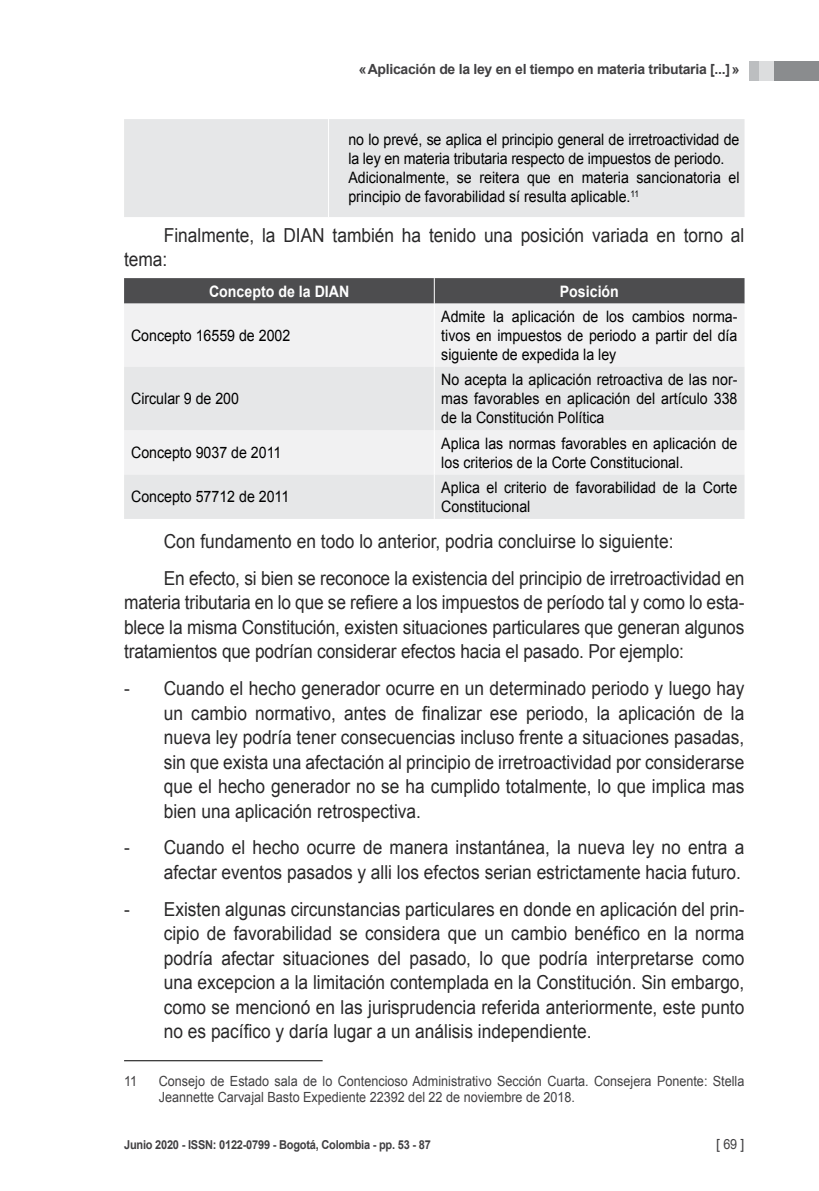
<style>
.page{position:relative;width:819px;height:1191px;background:#fff}
.page>*{position:absolute;margin:0;border:0;box-sizing:border-box;transform-origin:0 0}
.t1{font:19.25px/24.5px "Arial";color:#292829;text-align:justify;scale:.9 1}
.t2{font:15.75px/18.9px "Arial";color:#000;scale:.9 1}
.t3{font:700 15.75px "Arial";color:#fff;scale:.9 1}
.t4{font:14px/16.1px "Arial";color:#414042;scale:.9 1}
.t5{font:700 14px "Arial";letter-spacing:-.02em;color:#414042}
.t6{font:14px "Arial";color:#414042}
.t7{font:700 12.25px "Arial";letter-spacing:-.02em;color:#414042;scale:.9 1}
</style>
<div class="page">
<div style="left:749px;top:61px;width:70px;height:20px;background:#dcddde"></div>
<div style="left:749px;top:61px;width:10px;height:20px;background:#bcbec0"></div>
<div style="left:774px;top:61px;width:45px;height:20px;background:#8a8c8e"></div>
<div style="left:124px;top:119px;width:620px;height:98px;background:#e6e7e8"></div>
<hr style="left:328px;top:119px;width:1px;height:98px;background:#fff">
<div style="left:124px;top:303px;width:620px;height:64px;background:#f1f1f2"></div>
<svg style="left:124px;top:367px;width:620px;height:152px;fill:#e6e7e8"></svg>
<div style="left:124px;top:278px;width:620px;height:25px;background:#4d4d4f"></div>
<hr style="left:434px;top:303px;width:1px;height:64px;background:#fff">
<hr style="left:434px;top:367px;width:1px;height:63px;background:#fff">
<hr style="left:434px;top:430px;width:1px;height:44px;background:#fff">
<hr style="left:434px;top:474px;width:1px;height:45px;background:#fff">
<hr style="left:124px;top:1060px;width:198px;height:1px;background:#000">
<p class="t5" style="left:358px;top:60px;width:382px">«Aplicación de la ley en el tiempo en materia tributaria [...]»</p>
<p class="t2" style="left:348px;top:131px;width:436px">no lo prevé, se aplica el principio general de irretroactividad de la ley en materia tributaria respecto de impuestos de periodo.<br>Adicionalmente, se reitera que en materia sancionatoria el principio de favorabilidad sí resulta aplicable.<sup>11</sup></p>
<p class="t1" style="left:124px;top:223px;width:690px;text-indent:40px">Finalmente, la DIAN también ha tenido una posición variada en torno al tema:</p>
<p class="t3" style="left:209px;top:281px;width:157px">Concepto de la DIAN</p>
<p class="t3" style="left:560px;top:281px;width:67px">Posición</p>
<p class="t2" style="left:131px;top:326px;width:178px">Concepto 16559 de 2002</p>
<p class="t2" style="left:441px;top:307px;width:330px;text-align:justify">Admite la aplicación de los cambios norma&shy;tivos en impuestos de periodo a partir del día siguiente de expedida la ley</p>
<p class="t2" style="left:131px;top:389px;width:121px">Circular 9 de 200</p>
<p class="t2" style="left:441px;top:370px;width:330px;text-align:justify">No acepta la aplicación retroactiva de las nor&shy;mas favorables en aplicación del artículo 338 de la Constitución Política</p>
<p class="t2" style="left:131px;top:443px;width:168px">Concepto 9037 de 2011</p>
<p class="t2" style="left:441px;top:434px;width:330px">Aplica las normas favorables en aplicación de los criterios de la Corte Constitucional.</p>
<p class="t2" style="left:131px;top:487px;width:177px">Concepto 57712 de 2011</p>
<p class="t2" style="left:441px;top:478px;width:330px">Aplica el criterio de favorabilidad de la Corte<br>Constitucional</p>
<p class="t1" style="left:164px;top:523px;width:646px;line-height:36.8px">Con fundamento en todo lo anterior, podria concluirse lo siguiente:<br>En efecto, si bien se reconoce la existencia del principio de irretroactividad en</p>
<p class="t1" style="left:124px;top:590px;width:690px">materia tributaria en lo que se refiere a los impuestos de período tal y como lo esta&shy;blece la misma Constitución, existen situaciones particulares que generan algunos tratamientos que podrían considerar efectos hacia el pasado. Por ejemplo:</p>
<p class="t1" style="left:164px;top:676px;width:646px;text-indent:-40px">- Cuando el hecho generador ocurre en un determinado periodo y luego hay un cambio normativo, antes de finalizar ese periodo, la aplicación de la nueva ley podría tener consecuencias incluso frente a situaciones pasadas, sin que exista una afectación al principio de irretroactividad por considerarse que el hecho generador no se ha cumplido totalmente, lo que implica mas bien una aplicación retrospectiva.</p>
<p class="t1" style="left:124px;top:835px;width:690px;text-align:right">- Cuando el hecho ocurre de manera instantánea, la nueva ley no entra a afectar eventos pasados y alli los efectos serian estrictamente hacia futuro.</p>
<p class="t1" style="left:164px;top:897px;width:646px;text-indent:-40px">- Existen algunas circunstancias particulares en donde en aplicación del prin&shy;cipio de favorabilidad se considera que un cambio benéfico en la norma podría afectar situaciones del pasado, lo que podría interpretarse como una excepcion a la limitación contemplada en la Constitución. Sin embargo, como se mencionó en las jurisprudencia referida anteriormente, este punto no es pacífico y daría lugar a un análisis independiente.</p>
<p class="t4" style="left:124px;top:1072px;width:16px">11</p>
<p class="t4" style="left:159px;top:1072px;width:652px">Consejo de Estado sala de lo Contencioso Administrativo Sección Cuarta. Consejera Ponente: Stella<br>Jeannette Carvajal Basto Expediente 22392 del 22 de noviembre de 2018.</p>
<p class="t7" style="left:124px;top:1136px;width:342px">Junio 2020 - ISSN: 0122-0799 - Bogotá, Colombia - pp. 53 - 87</p>
<p class="t6" style="left:716px;top:1134px;width:30px">[69]</p>
</div>
